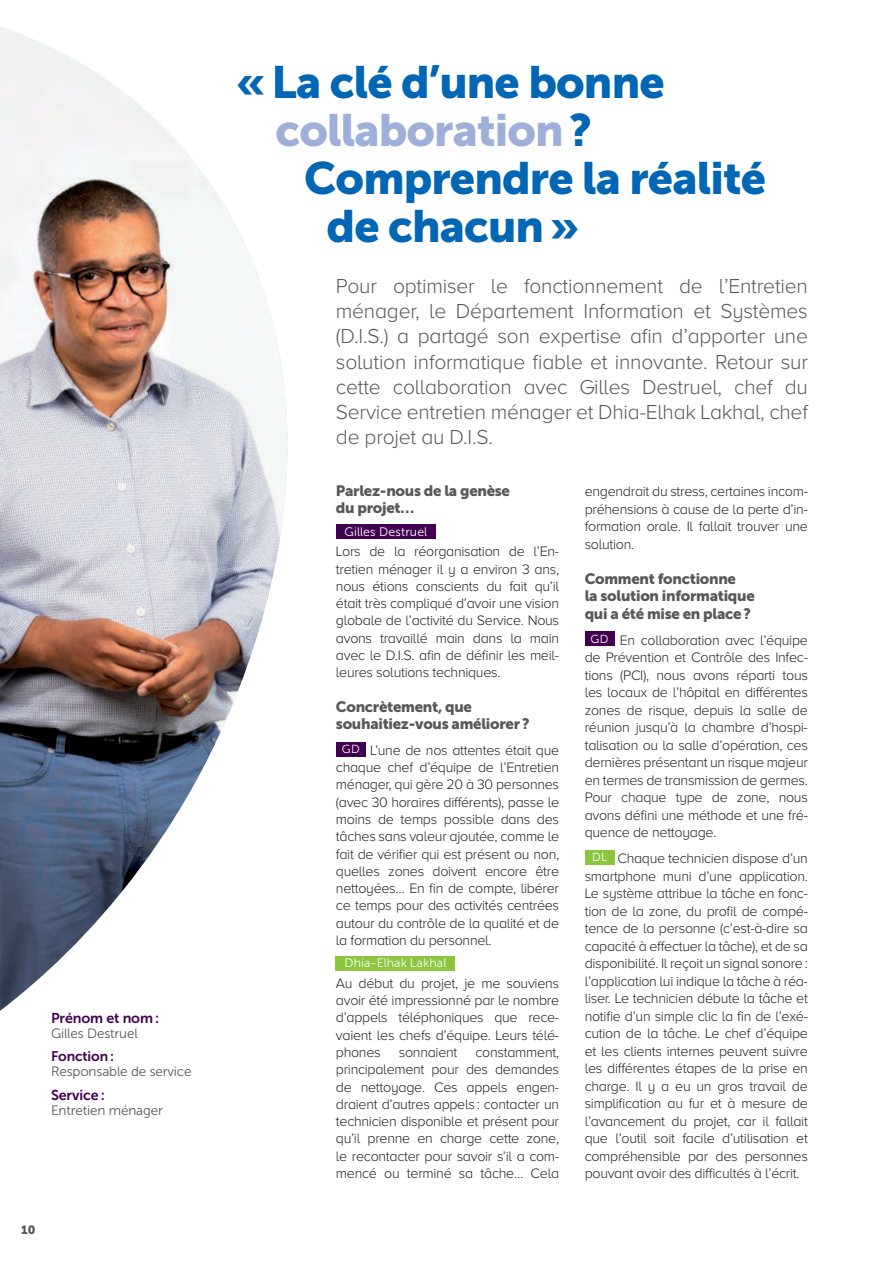
<style>
.page{position:relative;width:893px;height:1263px;background:#fff}
.page>*{position:absolute;margin:0;border:0;box-sizing:border-box;transform-origin:0 0}
.t1{font:45px/48px "Museo Sans 900";letter-spacing:-.02em;color:#0166b3}
.t2{font:300 21px/25.2px "Proxima Nova A";letter-spacing:-.01em;color:#57585a;text-align:justify}
.t3{font:15px/17.5px "Museo Sans 900";letter-spacing:-.02em;color:#57585a}
.t4{font:300 14.25px/17.5px "Proxima Nova A";letter-spacing:-.02em;color:#231f20;text-align:justify}
.t5{font:14.25px "Museo Sans 700";letter-spacing:-.01em;color:#410050}
.t6{font:13.8px "Museo Sans 700";letter-spacing:-.01em;color:#410050}
.t7{font:13.5px "Museo Sans 300";letter-spacing:-.01em;color:#57585a}
.t8{font:12.3px "Museo Sans 300";letter-spacing:.01em;color:#fff}
.t9{font:12px "Museo Sans 900";color:#57585a}
.s1{color:#9eafd9}
.s2{font-family:"Museo Sans 300";font-weight:400;font-size:11.7px;color:#fff}
</style>
<div class="page">
<div style="left:585px;top:632px;width:29px;height:14px;background:#410050"></div>
<div style="left:585px;top:850px;width:29px;height:14px;background:#8bc63e"></div>
<div style="left:336px;top:524px;width:100px;height:15px;background:#410050"></div>
<div style="left:336px;top:742px;width:30px;height:14px;background:#410050"></div>
<div style="left:336px;top:956px;width:119px;height:15px;background:#8bc63e"></div>
<img style="left:0;top:27px;width:343px;height:984px">
<p class="t5" style="left:51px;top:1010px;width:110px">Prénom et nom :</p>
<p class="t7" style="left:51px;top:1026px;width:88px">Gilles Destruel</p>
<p class="t6" style="left:51px;top:1049px;width:65px">Fonction :</p>
<p class="t7" style="left:51px;top:1064px;width:142px">Responsable de service</p>
<p class="t5" style="left:51px;top:1087px;width:55px">Service :</p>
<p class="t7" style="left:51px;top:1103px;width:114px">Entretien ménager</p>
<p class="t9" style="left:21px;top:1223px;width:16px">10</p>
<h1 class="t1" style="left:276px;top:58px;width:391px;text-indent:-39px">« La clé d’une bonne <span class="s1">collaboration</span>?</h1>
<h1 class="t1" style="left:327px;top:154px;width:441px;text-indent:-23px">Comprendre la réalité de chacun »</h1>
<p class="t2" style="left:336px;top:273px;width:474px">Pour optimiser le fonctionnement de l’Entretien ménager, le Département Information et Systèmes (D.I.S.) a partagé son expertise afin d’apporter une solution informatique fiable et innovante. Retour sur cette collaboration avec Gilles Destruel, chef du Service entretien ménager et Dhia-Elhak Lakhal, chef de projet au D.I.S.</p>
<p class="t3" style="left:336px;top:482px;width:176px">Parlez-nous de la genèse du projet…</p>
<p class="t8" style="left:344px;top:525px;width:84px">Gilles Destruel</p>
<p class="t4" style="left:336px;top:543px;width:225px">Lors de la réorganisation de l’En&shy;tretien ménager il y a environ 3 ans, nous étions conscients du fait qu’il était très compliqué d’avoir une vision globale de l’activité du Service. Nous avons travaillé main dans la main avec le D.I.S. afin de définir les meil&shy;leures solutions techniques.</p>
<p class="t3" style="left:336px;top:698px;width:195px">Concrètement, que souhaitiez-vous améliorer ?</p>
<p class="t4" style="left:336px;top:741px;width:225px;text-indent:6px"><span class="s2">GD</span> L’une de nos attentes était que chaque chef d’équipe de l’Entretien ménager, qui gère 20 à 30 personnes (avec 30 horaires différents), passe le moins de temps possible dans des tâches sans valeur ajoutée, comme le fait de vérifier qui est présent ou non, quelles zones doivent encore être nettoyées… En fin de compte, libérer ce temps pour des activités centrées autour du contrôle de la qualité et de la formation du personnel.</p>
<p class="t8" style="left:344px;top:956px;width:104px">Dhia-Elhak Lakhal</p>
<p class="t4" style="left:336px;top:974px;width:225px">Au début du projet, je me souviens avoir été impressionné par le nombre d’appels téléphoniques que rece&shy;vaient les chefs d’équipe. Leurs télé&shy;phones</p>
<p class="t4" style="left:399px;top:1043px;width:60px">sonnaient</p>
<p class="t4" style="left:336px;top:1043px;width:225px;text-indent:140px">constamment, principalement pour des demandes de nettoyage. Ces appels engen&shy;draient d’autres appels : contacter un technicien disponible et présent pour qu’il prenne en charge cette zone, le recontacter pour savoir s’il a com&shy;mencé ou terminé sa tâche… Cela</p>
<p class="t4" style="left:585px;top:482px;width:225px">engendrait du stress, certaines incom&shy;préhensions à cause de la perte d’in&shy;formation orale. Il fallait trouver une solution.</p>
<p class="t3" style="left:585px;top:569px;width:172px">Comment fonctionne<br>la solution informatique qui a été mise en place?</p>
<p class="t4" style="left:585px;top:631px;width:225px;text-indent:6px"><span class="s2">GD</span> En collaboration avec l’équipe de Prévention et Contrôle des Infec&shy;tions (PCI), nous avons réparti tous les locaux de l’hôpital en différentes zones de risque, depuis la salle de réunion jusqu’à la chambre d’hospi&shy;talisation ou la salle d’opération, ces dernières présentant un risque majeur en termes de transmission de germes.<br>Pour chaque type de zone, nous avons défini une méthode et une fré&shy;quence de nettoyage.</p>
<p class="t4" style="left:585px;top:849px;width:225px;text-align:center"><span class="s2">DL</span> Chaque technicien dispose d’un smartphone muni d’une application.<br>Le système attribue la tâche en fonc&shy;tion de la zone, du profil de compé&shy;tence de la personne (c’est-à-dire sa capacité à effectuer la tâche), et de sa disponibilité. Il reçoit un signal sonore: l’application lui indique la tâche à réa&shy;liser. Le technicien débute la tâche et notifie d’un simple clic la fin de l’exé&shy;cution de la tâche. Le chef d’équipe et les clients internes peuvent suivre les différentes étapes de la prise en charge. Il y a eu un gros travail de simplification au fur et à mesure de l’avancement du projet, car il fallait que l’outil soit facile d’utilisation et compréhensible par des personnes pouvant avoir des difficultés à l’écrit.</p>
</div>
